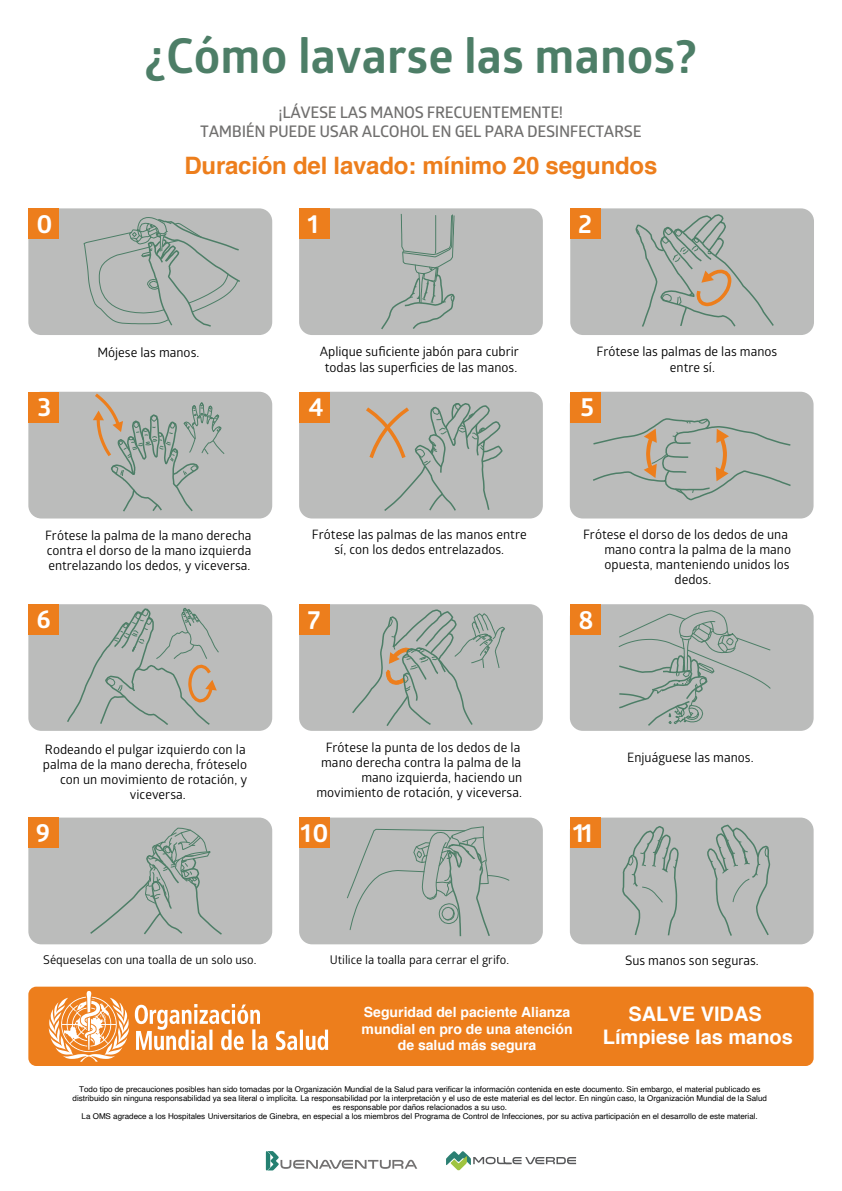
<style>
.page{position:relative;width:842px;height:1191px;background:#fff}
.page>*{position:absolute;margin:0;border:0;box-sizing:border-box;transform-origin:0 0}
.t1{font:700 48px "Glober";color:#4d7e67}
.t2{font:700 26px "Glober";color:#fff}
.t3{font:700 24px "Helvetica";letter-spacing:-.01em;color:#ed7e1c}
.t4{font:700 20px/23px "Helvetica";color:#fff;text-align:center}
.t5{font:600 16px/19.2px "Glober";letter-spacing:-.02em;color:#706f6e;text-align:center}
.t6{font:700 14px/16.8px "Helvetica";color:#fff;text-align:center}
.t7{font:13px/15.4px "Glober";color:#010101;text-align:center}
.t8{font:12px "Glober";color:#010101}
.t9{font:8px/9.2px "Helvetica";letter-spacing:-.005em;color:#010101;text-align:center}
</style>
<div class="page">
<div style="left:28px;top:986px;width:786px;height:80px;background:#ed7e1c;border-radius:8px"></div>
<div style="left:570px;top:392px;width:243px;height:126px;background:#bbbcbb;border-radius:13px"></div>
<div style="left:570px;top:392px;width:30px;height:30px;background:#ed7e1c"></div>
<svg style="left:591px;top:417px;width:200px;height:84px"></svg>
<div style="left:570px;top:604px;width:244px;height:127px;background:#bbbcbb;border-radius:13px"></div>
<div style="left:570px;top:604px;width:30px;height:31px;background:#ed7e1c"></div>
<svg style="left:618px;top:610px;width:153px;height:116px"></svg>
<div style="left:28px;top:208px;width:244px;height:127px;background:#bbbcbb;border-radius:13px"></div>
<div style="left:28px;top:208px;width:31px;height:31px;background:#ed7e1c"></div>
<svg style="left:83px;top:217px;width:157px;height:110px"></svg>
<div style="left:28px;top:392px;width:244px;height:126px;background:#bbbcbb;border-radius:13px"></div>
<div style="left:28px;top:392px;width:31px;height:30px;background:#ed7e1c"></div>
<svg style="left:92px;top:391px;width:133px;height:121px"></svg>
<div style="left:28px;top:604px;width:244px;height:127px;background:#bbbcbb;border-radius:13px"></div>
<div style="left:28px;top:604px;width:31px;height:31px;background:#ed7e1c"></div>
<svg style="left:67px;top:608px;width:152px;height:117px"></svg>
<div style="left:28px;top:817px;width:244px;height:127px;background:#bbbcbb;border-radius:13px"></div>
<div style="left:28px;top:817px;width:31px;height:31px;background:#ed7e1c"></div>
<svg style="left:90px;top:827px;width:132px;height:108px"></svg>
<div style="left:299px;top:208px;width:244px;height:127px;background:#bbbcbb;border-radius:13px"></div>
<div style="left:299px;top:208px;width:31px;height:31px;background:#ed7e1c"></div>
<svg style="left:381px;top:214px;width:74px;height:116px"></svg>
<div style="left:299px;top:392px;width:244px;height:126px;background:#bbbcbb;border-radius:13px"></div>
<div style="left:299px;top:392px;width:31px;height:30px;background:#ed7e1c"></div>
<svg style="left:366px;top:403px;width:137px;height:108px"></svg>
<div style="left:299px;top:604px;width:244px;height:127px;background:#bbbcbb;border-radius:13px"></div>
<div style="left:299px;top:604px;width:31px;height:31px;background:#ed7e1c"></div>
<svg style="left:352px;top:609px;width:153px;height:117px"></svg>
<div style="left:299px;top:817px;width:244px;height:127px;background:#bbbcbb;border-radius:13px"></div>
<div style="left:299px;top:817px;width:31px;height:31px;background:#ed7e1c"></div>
<svg style="left:347px;top:826px;width:163px;height:111px"></svg>
<div style="left:570px;top:208px;width:244px;height:127px;background:#bbbcbb;border-radius:13px"></div>
<div style="left:570px;top:208px;width:30px;height:31px;background:#ed7e1c"></div>
<svg style="left:635px;top:214px;width:139px;height:113px"></svg>
<div style="left:570px;top:817px;width:244px;height:127px;background:#bbbcbb;border-radius:13px"></div>
<div style="left:570px;top:817px;width:30px;height:31px;background:#ed7e1c"></div>
<svg style="left:622px;top:826px;width:57px;height:110px"></svg>
<svg style="left:707px;top:824px;width:64px;height:112px"></svg>
<svg style="left:49px;top:991px;width:80px;height:70px"></svg>
<svg style="left:135px;top:1004px;width:193px;height:46px"></svg>
<svg style="left:266px;top:1151px;width:151px;height:19px"></svg>
<svg style="left:446px;top:1151px;width:130px;height:19px"></svg>
<h1 class="t1" style="left:145px;top:22px;width:553px">¿Cómo lavarse las manos?</h1>
<p class="t5" style="left:200px;top:102px;width:443px">¡LÁVESE LAS MANOS FRECUENTEMENTE!<br>TAMBIÉN PUEDE USAR ALCOHOL EN GEL PARA DESINFECTARSE</p>
<h2 class="t2" style="left:36px;top:205px;width:18px">0</h2>
<h2 class="t2" style="left:37px;top:388px;width:15px">3</h2>
<h3 class="t3" style="left:184px;top:151px;width:474px">Duración del lavado: mínimo 20 segundos</h3>
<h2 class="t2" style="left:308px;top:205px;width:13px">1</h2>
<h2 class="t2" style="left:578px;top:205px;width:15px">2</h2>
<p class="t7" style="left:97px;top:344px;width:103px">Mójese las manos.</p>
<p class="t7" style="left:320px;top:343px;width:201px">Aplique suficiente jabón para cubrir todas las superficies de las manos.</p>
<p class="t7" style="left:670px;top:343px;width:109px;text-align:left;text-indent:-73px">Frótese las palmas de las manos entre sí.</p>
<h2 class="t2" style="left:309px;top:388px;width:17px">4</h2>
<h2 class="t2" style="left:580px;top:389px;width:15px">5</h2>
<p class="t7" style="left:583px;top:526px;width:206px">Frótese el dorso de los dedos de una</p>
<p class="t7" style="left:604px;top:541px;width:188px">mano contra la palma de la mano</p>
<p class="t7" style="left:604px;top:556px;width:187px">opuesta, manteniendo unidos los</p>
<p class="t7" style="left:675px;top:571px;width:38px">dedos.</p>
<p class="t7" style="left:45px;top:527px;width:208px;text-align:justify">Frótese la palma de la mano derecha contra el dorso de la mano izquierda entrelazando los dedos, y viceversa.</p>
<p class="t7" style="left:312px;top:526px;width:216px">Frótese las palmas de las manos entre sí, con los dedos entrelazados.</p>
<h2 class="t2" style="left:36px;top:601px;width:16px">6</h2>
<h2 class="t2" style="left:308px;top:601px;width:14px">7</h2>
<h2 class="t2" style="left:578px;top:601px;width:17px">8</h2>
<p class="t7" style="left:45px;top:741px;width:202px">Rodeando el pulgar izquierdo con la</p>
<p class="t7" style="left:43px;top:756px;width:206px">palma de la mano derecha, fróteselo</p>
<p class="t7" style="left:60px;top:771px;width:189px">con un movimiento de rotación, y</p>
<p class="t7" style="left:130px;top:786px;width:57px">viceversa.</p>
<h2 class="t2" style="left:36px;top:814px;width:16px">9</h2>
<p class="t7" style="left:316px;top:739px;width:208px;line-height:15px;text-align:right">Frótese la punta de los dedos de la mano derecha contra la palma de la mano izquierda, haciendo un movimiento de rotación, y viceversa.</p>
<p class="t7" style="left:627px;top:749px;width:128px">Enjuáguese las manos.</p>
<h2 class="t2" style="left:300px;top:814px;width:29px">10</h2>
<h2 class="t2" style="left:573px;top:814px;width:21px">11</h2>
<p class="t8" style="left:43px;top:951px;width:215px">Séqueselas con una toalla de un solo uso.</p>
<p class="t8" style="left:330px;top:951px;width:181px">Utilice la toalla para cerrar el grifo.</p>
<p class="t7" style="left:625px;top:952px;width:135px">Sus manos son seguras.</p>
<p class="t6" style="left:362px;top:1003px;width:213px">Seguridad del paciente Alianza mundial en pro de una atención de salud más segura</p>
<h3 class="t4" style="left:603px;top:1001px;width:192px">SALVE VIDAS<br>Límpiese las manos</h3>
<p class="t9" style="left:73px;top:1084px;width:696px">Todo tipo de precauciones posibles han sido tomadas por la Organización Mundial de la Salud para verificar la información contenida en este documento. Sin embargo, el material publicado es distribuido sin ninguna responsabilidad ya sea literal o implícita. La responsabilidad por la interpretación y el uso de este material es del lector. En ningún caso, la Organización Mundial de la Salud es responsable por daños relacionados a su uso.<br>La OMS agradece a los Hospitales Universitarios de Ginebra, en especial a los miembros del Programa de Control de Infecciones, por su activa participación en el desarrollo de este material.</p>
</div>
